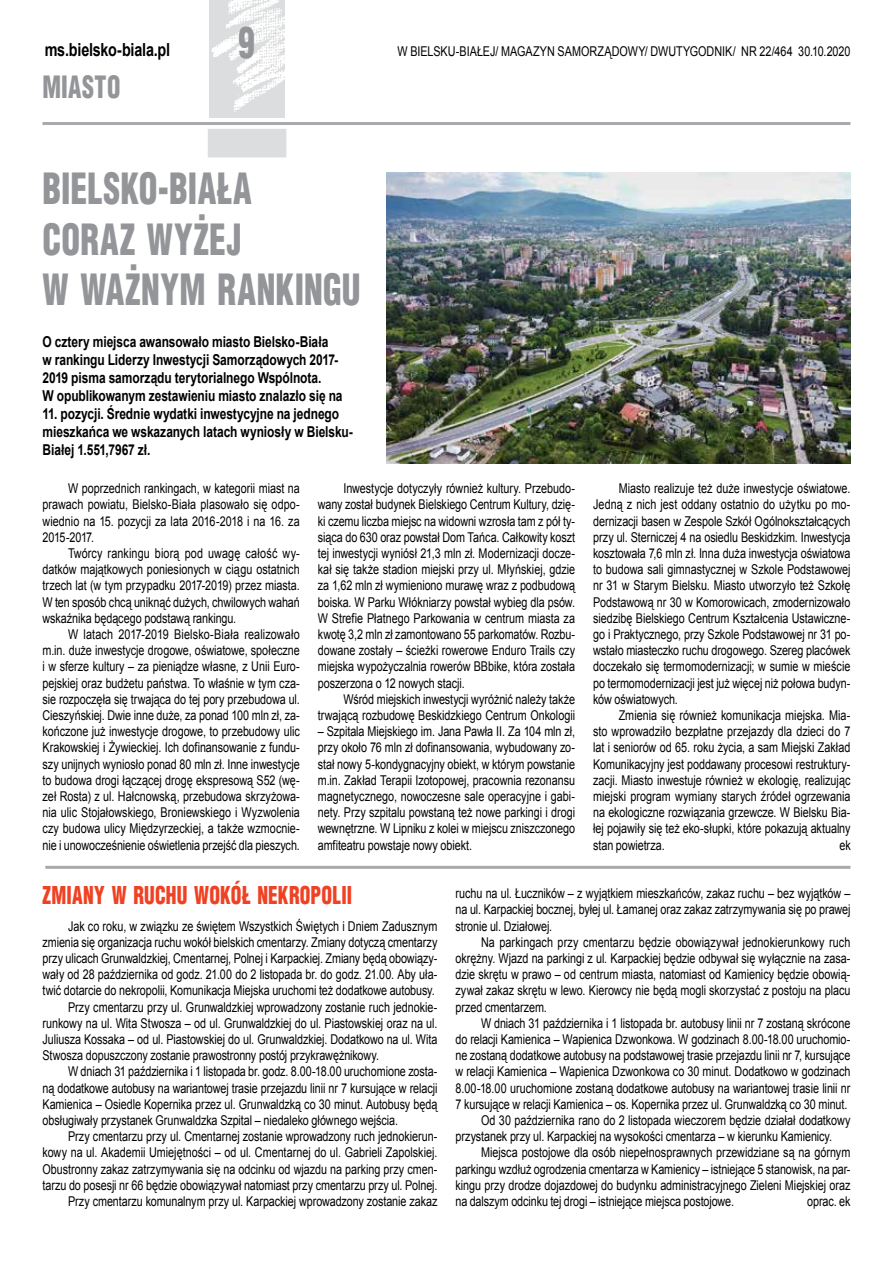
<style>
.page{position:relative;width:893px;height:1263px;background:#fff}
.page>*{position:absolute;margin:0;border:0;box-sizing:border-box;transform-origin:0 0}
.t1{font:900 42px/50.4px "Switzerland Cond";letter-spacing:.015em;color:#939598;scale:.8 1}
.t2{font:900 30px "Switzerland Cond";letter-spacing:.02em;color:#939598;scale:.8 1}
.t3{font:900 24px "Switzerland Cond";letter-spacing:.01em;color:#ef4123;scale:.8 1}
.t4{font:700 18px "Arial";letter-spacing:-.015em;color:#000;scale:.8 1}
.t5{font:700 15px/18px "Arial";letter-spacing:-.005em;color:#000;scale:.8 1}
.t6{font:13.5px/16.2px "Arial";letter-spacing:-.005em;color:#000;text-align:justify;scale:.8 1}
</style>
<div class="page">
<hr style="left:43px;top:122px;width:807px;height:3px;background:#a7a9ac">
<img style="left:209px;top:0;width:76px;height:117px">
<div style="left:208px;top:129px;width:78px;height:28px;background:#dcddde"></div>
<img style="left:387px;top:172px;width:463px;height:292px">
<hr style="left:45px;top:866px;width:805px;height:3px;background:#a7a9ac">
<h3 class="t4" style="left:45px;top:37px;width:158px">ms.bielsko-biala.pl</h3>
<h2 class="t2" style="left:43px;top:68px;width:99px">MIASTO</h2>
<h1 class="t1" style="left:238px;top:17px;width:22px">9</h1>
<h1 class="t1" style="left:43px;top:162px;width:399px">BIELSKO-BIAŁA<br>CORAZ WYŻEJ<br>W WAŻNYM RANKINGU</h1>
<p class="t5" style="left:43px;top:333px;width:377px">O cztery miejsca awansowało miasto Bielsko-Biała<br>w rankingu Liderzy Inwestycji Samorządowych 2017- 2019 pisma samorządu terytorialnego Wspólnota.<br>W opublikowanym zestawieniu miasto znalazło się na</p>
<p class="t5" style="left:43px;top:405px;width:389px">11. pozycji. Średnie wydatki inwestycyjne na jednego mieszkańca we wskazanych latach wyniosły w Bielsku-<br>Białej 1.551,7967 zł.</p>
<p class="t6" style="left:397px;top:43px;width:568px">W BIELSKU-BIAŁEJ/ MAGAZYN SAMORZĄDOWY/ DWUTYGODNIK/ NR 22/464 30.10.2020</p>
<p class="t6" style="left:43px;top:480px;width:323px;text-indent:26px">W poprzednich rankingach, w kategorii miast na prawach powiatu, Bielsko-Biała plasowało się odpo&shy;wiednio na 15. pozycji za lata 2016-2018 i na 16. za 2015-2017.</p>
<p class="t6" style="left:43px;top:545px;width:323px;text-indent:26px">Twórcy rankingu biorą pod uwagę całość wy&shy;datków majątkowych poniesionych w ciągu ostatnich trzech lat (w tym przypadku 2017-2019) przez miasta.<br>W ten sposób chcą uniknąć dużych, chwilowych wahań wskaźnika będącego podstawą rankingu.</p>
<p class="t6" style="left:43px;top:626px;width:323px;text-indent:26px">W latach 2017-2019 Bielsko-Biała realizowało m.in. duże inwestycje drogowe, oświatowe, społeczne i w sferze kultury – za pieniądze własne, z Unii Euro&shy;pejskiej oraz budżetu państwa. To właśnie w tym cza&shy;sie rozpoczęła się trwająca do tej pory przebudowa ul.<br>Cieszyńskiej. Dwie inne duże, za ponad 100 mln zł, za&shy;kończone już inwestycje drogowe, to przebudowy ulic Krakowskiej i Żywieckiej. Ich dofinansowanie z fundu&shy;szy unijnych wyniosło ponad 80 mln zł. Inne inwestycje to budowa drogi łączącej drogę ekspresową S52 (wę&shy;zeł Rosta) z ul. Hałcnowską, przebudowa skrzyżowa&shy;nia ulic Stojałowskiego, Broniewskiego i Wyzwolenia czy budowa ulicy Międzyrzeckiej, a także wzmocnie&shy;nie i unowocześnienie oświetlenia przejść dla pieszych.</p>
<p class="t6" style="left:318px;top:480px;width:323px;text-indent:26px">Inwestycje dotyczyły również kultury. Przebudo&shy;wany został budynek Bielskiego Centrum Kultury, dzię&shy;ki czemu liczba miejsc na widowni wzrosła tam z pół ty&shy;siąca do 630 oraz powstał Dom Tańca. Całkowity koszt tej inwestycji wyniósł 21,3 mln zł. Modernizacji docze&shy;kał się także stadion miejski przy ul. Młyńskiej, gdzie za 1,62 mln zł wymieniono murawę wraz z podbudową boiska. W Parku Włókniarzy powstał wybieg dla psów.<br>W Strefie Płatnego Parkowania w centrum miasta za kwotę 3,2 mln zł zamontowano 55 parkomatów. Rozbu&shy;dowane zostały – ścieżki rowerowe Enduro Trails czy miejska wypożyczalnia rowerów BBbike, która została poszerzona o 12 nowych stacji.</p>
<p class="t6" style="left:318px;top:691px;width:323px;text-align:right">Wśród miejskich inwestycji wyróżnić należy także trwającą rozbudowę Beskidzkiego Centrum Onkologii</p>
<p class="t6" style="left:318px;top:723px;width:323px">– Szpitala Miejskiego im. Jana Pawła II. Za 104 mln zł, przy około 76 mln zł dofinansowania, wybudowany zo&shy;stał nowy 5-kondygnacyjny obiekt, w którym powstanie m.in. Zakład Terapii Izotopowej, pracownia rezonansu magnetycznego, nowoczesne sale operacyjne i gabi&shy;nety. Przy szpitalu powstaną też nowe parkingi i drogi wewnętrzne. W Lipniku z kolei w miejscu zniszczonego amfiteatru powstaje nowy obiekt.</p>
<p class="t6" style="left:593px;top:480px;width:323px;text-indent:26px">Miasto realizuje też duże inwestycje oświatowe.<br>Jedną z nich jest oddany ostatnio do użytku po mo&shy;dernizacji basen w Zespole Szkół Ogólnokształcących przy ul. Sterniczej 4 na osiedlu Beskidzkim. Inwestycja kosztowała 7,6 mln zł. Inna duża inwestycja oświatowa to budowa sali gimnastycznej w Szkole Podstawowej nr 31 w Starym Bielsku. Miasto utworzyło też Szkołę Podstawową nr 30 w Komorowicach, zmodernizowało siedzibę Bielskiego Centrum Kształcenia Ustawiczne&shy;go i Praktycznego, przy Szkole Podstawowej nr 31 po&shy;wstało miasteczko ruchu drogowego. Szereg placówek doczekało się termomodernizacji; w sumie w mieście po termomodernizacji jest już więcej niż połowa budyn&shy;ków oświatowych.</p>
<p class="t6" style="left:593px;top:707px;width:323px;text-indent:26px">Zmienia się również komunikacja miejska. Mia&shy;sto wprowadziło bezpłatne przejazdy dla dzieci do 7 lat i seniorów od 65. roku życia, a sam Miejski Zakład Komunikacyjny jest poddawany procesowi restruktury&shy;zacji. Miasto inwestuje również w ekologię, realizując miejski program wymiany starych źródeł ogrzewania na ekologiczne rozwiązania grzewcze. W Bielsku Bia&shy;łej pojawiły się też eko-słupki, które pokazują aktualny stan powietrza.</p>
<p class="t6" style="left:839px;top:837px;width:16px">ek</p>
<h3 class="t3" style="left:43px;top:880px;width:388px">ZMIANY W RUCHU WOKÓŁ NEKROPOLII</h3>
<p class="t6" style="left:68px;top:918px;width:463px">Jak co roku, w związku ze świętem Wszystkich Świętych i Dniem Zadusznym</p>
<p class="t6" style="left:43px;top:934px;width:495px">zmienia się organizacja ruchu wokół bielskich cmentarzy. Zmiany dotyczą cmentarzy</p>
<p class="t6" style="left:43px;top:950px;width:495px">przy ulicach Grunwaldzkiej, Cmentarnej, Polnej i Karpackiej. Zmiany będą obowiązy-</p>
<p class="t6" style="left:43px;top:966px;width:495px">wały od 28 października od godz. 21.00 do 2 listopada br. do godz. 21.00. Aby uła-</p>
<p class="t6" style="left:43px;top:982px;width:492px">twić dotarcie do nekropolii, Komunikacja Miejska uruchomi też dodatkowe autobusy.</p>
<p class="t6" style="left:68px;top:999px;width:463px">Przy cmentarzu przy ul. Grunwaldzkiej wprowadzony zostanie ruch jednokie-</p>
<p class="t6" style="left:43px;top:1015px;width:495px">runkowy na ul. Wita Stwosza – od ul. Grunwaldzkiej do ul. Piastowskiej oraz na ul.</p>
<p class="t6" style="left:43px;top:1031px;width:495px">Juliusza Kossaka – od ul. Piastowskiej do ul. Grunwaldzkiej. Dodatkowo na ul. Wita</p>
<p class="t6" style="left:43px;top:1047px;width:422px">Stwosza dopuszczony zostanie prawostronny postój przykrawężnikowy.</p>
<p class="t6" style="left:68px;top:1063px;width:463px">W dniach 31 października i 1 listopada br. godz. 8.00-18.00 uruchomione zosta-</p>
<p class="t6" style="left:43px;top:1080px;width:495px">ną dodatkowe autobusy na wariantowej trasie przejazdu linii nr 7 kursujące w relacji</p>
<p class="t6" style="left:43px;top:1096px;width:495px">Kamienica – Osiedle Kopernika przez ul. Grunwaldzką co 30 minut. Autobusy będą</p>
<p class="t6" style="left:43px;top:1112px;width:446px">obsługiwały przystanek Grunwaldzka Szpital – niedaleko głównego wejścia.</p>
<p class="t6" style="left:68px;top:1128px;width:463px">Przy cmentarzu przy ul. Cmentarnej zostanie wprowadzony ruch jednokierun-</p>
<p class="t6" style="left:43px;top:1144px;width:495px">kowy na ul. Akademii Umiejętności – od ul. Cmentarnej do ul. Gabrieli Zapolskiej.</p>
<p class="t6" style="left:43px;top:1161px;width:495px">Obustronny zakaz zatrzymywania się na odcinku od wjazdu na parking przy cmen-</p>
<p class="t6" style="left:43px;top:1177px;width:495px">tarzu do posesji nr 66 będzie obowiązywał natomiast przy cmentarzu przy ul. Polnej.</p>
<p class="t6" style="left:68px;top:1193px;width:463px">Przy cmentarzu komunalnym przy ul. Karpackiej wprowadzony zostanie zakaz</p>
<p class="t6" style="left:455px;top:885px;width:495px">ruchu na ul. Łuczników – z wyjątkiem mieszkańców, zakaz ruchu – bez wyjątków – na ul. Karpackiej bocznej, byłej ul. Łamanej oraz zakaz zatrzymywania się po prawej stronie ul. Działowej.</p>
<p class="t6" style="left:455px;top:934px;width:495px;text-indent:26px">Na parkingach przy cmentarzu będzie obowiązywał jednokierunkowy ruch okrężny. Wjazd na parkingi z ul. Karpackiej będzie odbywał się wyłącznie na zasa&shy;dzie skrętu w prawo – od centrum miasta, natomiast od Kamienicy będzie obowią&shy;zywał zakaz skrętu w lewo. Kierowcy nie będą mogli skorzystać z postoju na placu przed cmentarzem.</p>
<p class="t6" style="left:481px;top:1015px;width:463px">W dniach 31 października i 1 listopada br. autobusy linii nr 7 zostaną skrócone</p>
<p class="t6" style="left:455px;top:1031px;width:495px">do relacji Kamienica – Wapienica Dzwonkowa. W godzinach 8.00-18.00 uruchomio-</p>
<p class="t6" style="left:455px;top:1047px;width:495px">ne zostaną dodatkowe autobusy na podstawowej trasie przejazdu linii nr 7, kursujące</p>
<p class="t6" style="left:455px;top:1063px;width:495px">w relacji Kamienica – Wapienica Dzwonkowa co 30 minut. Dodatkowo w godzinach</p>
<p class="t6" style="left:455px;top:1080px;width:495px">8.00-18.00 uruchomione zostaną dodatkowe autobusy na wariantowej trasie linii nr</p>
<p class="t6" style="left:455px;top:1096px;width:491px">7 kursujące w relacji Kamienica – os. Kopernika przez ul. Grunwaldzką co 30 minut.</p>
<p class="t6" style="left:481px;top:1112px;width:463px">Od 30 października rano do 2 listopada wieczorem będzie działał dodatkowy</p>
<p class="t6" style="left:455px;top:1128px;width:472px">przystanek przy ul. Karpackiej na wysokości cmentarza – w kierunku Kamienicy.</p>
<p class="t6" style="left:481px;top:1144px;width:463px">Miejsca postojowe dla osób niepełnosprawnych przewidziane są na górnym</p>
<p class="t6" style="left:455px;top:1161px;width:495px">parkingu wzdłuż ogrodzenia cmentarza w Kamienicy – istniejące 5 stanowisk, na par-</p>
<p class="t6" style="left:455px;top:1177px;width:495px">kingu przy drodze dojazdowej do budynku administracyjnego Zieleni Miejskiej oraz</p>
<p class="t6" style="left:455px;top:1193px;width:350px">na dalszym odcinku tej drogi – istniejące miejsca postojowe.</p>
<p class="t6" style="left:807px;top:1193px;width:56px">oprac. ek</p>
</div>
